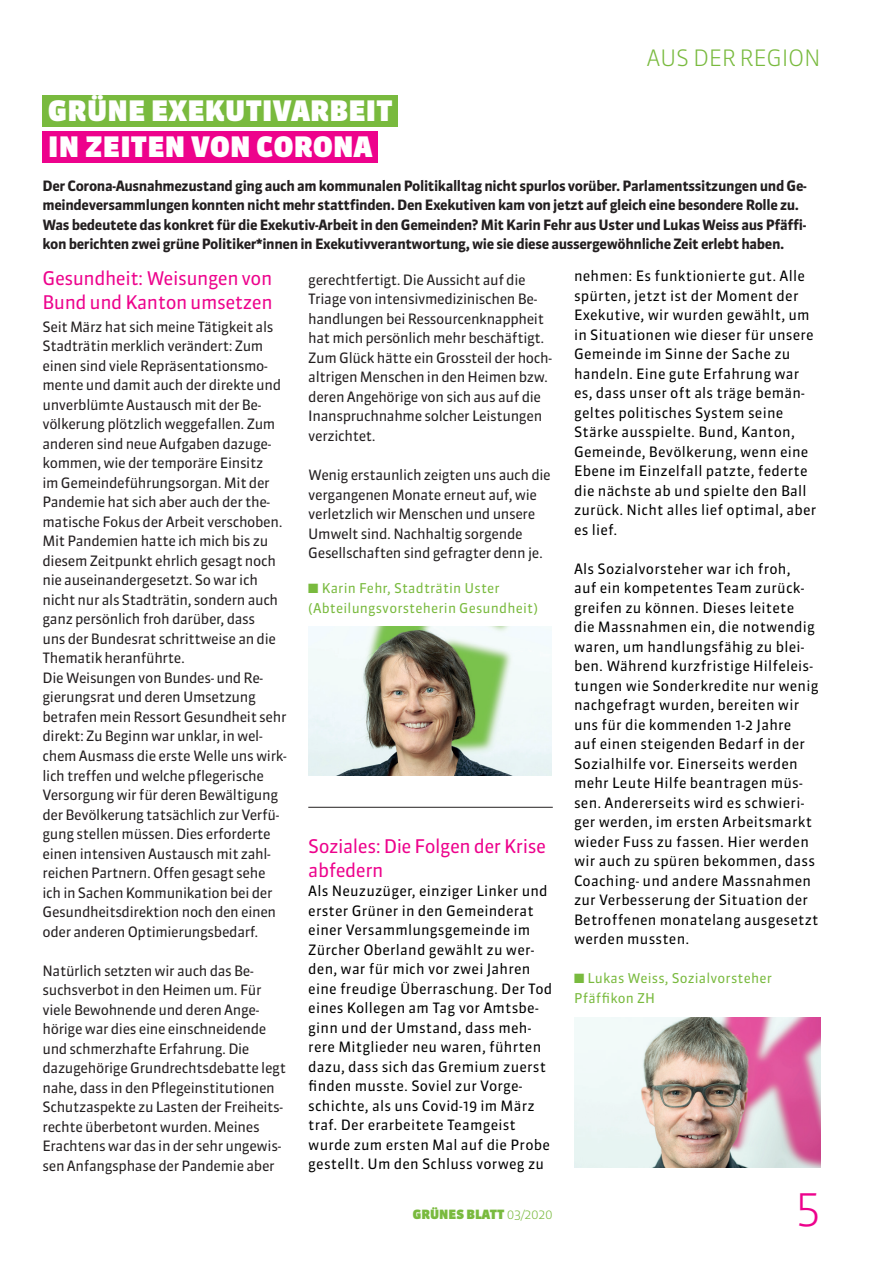
<style>
.page{position:relative;width:893px;height:1263px;background:#fff}
.page>*{position:absolute;margin:0;border:0;box-sizing:border-box;transform-origin:0 0}
.t1{font:300 45px "Sanuk OT";color:#ed028c}
.t2{font:900 28.2px "Sanuk OT";letter-spacing:.01em;color:#fff}
.Seitentitel_links{font:300 22.5px "Sanuk OT";letter-spacing:-.015em;color:#79ba3e}
.Zwischentitel{font:18.75px/24px "Sanuk OT";letter-spacing:-.025em;color:#ed028c}
.Zwischentitel-2{font:14.25px/19.5px "Sanuk OT";letter-spacing:-.025em;color:#231f20}
.Zwischentitel-3{font:14.25px/19.5px "Sanuk OT";letter-spacing:.015em;color:#000}
.Lauftext{font:700 14.25px/19.5px "Sanuk OT";letter-spacing:-.025em;color:#231f20}
.Zwischentitel-4{font:13.5px/19.5px "Sanuk OT";letter-spacing:.015em;color:#79ba3e}
.t3{font:900 12.75px "Sanuk OT";color:#79ba3e}
.s1{font-weight:300}
</style>
<div class="page">
<div style="left:43px;top:131px;width:335px;height:32px;background:#ed028c"></div>
<div style="left:43px;top:95px;width:355px;height:32px;background:#79ba3e"></div>
<img style="left:308px;top:626px;width:244px;height:149px">
<hr style="left:308px;top:807px;width:245px;height:1px;background:#231f20">
<img style="left:574px;top:1018px;width:247px;height:150px">
<p class="t2" style="left:48px;top:94px;width:346px">GRÜNE EXEKUTIVARBEIT</p>
<p class="t2" style="left:48px;top:129px;width:326px">IN ZEITEN VON CORONA</p>
<p class="Seitentitel_links" style="left:646px;top:44px;width:176px">AUS DER REGION</p>
<p class="Lauftext" style="left:43px;top:176px;width:766px">Der Corona-Ausnahmezustand ging auch am kommunalen Politikalltag nicht spurlos vorüber. Parlamentssitzungen und Ge&shy;meindeversammlungen konnten nicht mehr stattfinden. Den Exekutiven kam von jetzt auf gleich eine besondere Rolle zu.<br>Was bedeutete das konkret für die Exekutiv-Arbeit in den Gemeinden? Mit Karin Fehr aus Uster und Lukas Weiss aus Pfäffi&shy;kon berichten zwei grüne Politiker*innen in Exekutivverantwortung, wie sie diese aussergewöhnliche Zeit erlebt haben.</p>
<p class="Zwischentitel" style="left:43px;top:266px;width:232px">Gesundheit: Weisungen von<br>Bund und Kanton umsetzen</p>
<p class="Zwischentitel-2" style="left:43px;top:317px;width:242px">Seit März hat sich meine Tätigkeit als Stadträtin merklich verändert: Zum einen sind viele Repräsentationsmo&shy;mente und damit auch der direkte und unverblümte Austausch mit der Be&shy;völkerung plötzlich weggefallen. Zum anderen sind neue Aufgaben dazuge&shy;kommen, wie der temporäre Einsitz im Gemeindeführungsorgan. Mit der Pandemie hat sich aber auch der the&shy;matische Fokus der Arbeit verschoben.<br>Mit Pandemien hatte ich mich bis zu diesem Zeitpunkt ehrlich gesagt noch nie auseinandergesetzt. So war ich nicht nur als Stadträtin, sondern auch ganz persönlich froh darüber, dass<br>uns der Bundesrat schrittweise an die Thematik heranführte.</p>
<p class="Zwischentitel-2" style="left:43px;top:668px;width:246px">Die Weisungen von Bundes- und Re&shy;gierungsrat und deren Umsetzung betrafen mein Ressort Gesundheit sehr direkt: Zu Beginn war unklar, in wel&shy;chem Ausmass die erste Welle uns wirk&shy;lich treffen und welche pflegerische Versorgung wir für deren Bewältigung der Bevölkerung tatsächlich zur Verfü&shy;gung stellen müssen. Dies erforderte einen intensiven Austausch mit zahl&shy;reichen Partnern. Offen gesagt sehe ich in Sachen Kommunikation bei der Gesundheitsdirektion noch den einen oder anderen Optimierungsbedarf.</p>
<p class="Zwischentitel-2" style="left:43px;top:961px;width:245px">Natürlich setzten wir auch das Be&shy;suchsverbot in den Heimen um. Für viele Bewohnende und deren Ange&shy;hörige war dies eine einschneidende und schmerzhafte Erfahrung. Die dazugehörige Grundrechtsdebatte legt nahe, dass in den Pflegeinstitutionen Schutzaspekte zu Lasten der Freiheits&shy;rechte überbetont wurden. Meines Erachtens war das in der sehr ungewis&shy;sen Anfangsphase der Pandemie aber</p>
<p class="Zwischentitel-2" style="left:308px;top:270px;width:245px">gerechtfertigt. Die Aussicht auf die Triage von intensivmedizinischen Be&shy;handlungen bei Ressourcenknappheit hat mich persönlich mehr beschäftigt.<br>Zum Glück hätte ein Grossteil der hoch&shy;altrigen Menschen in den Heimen bzw. deren Angehörige von sich aus auf die Inanspruchnahme solcher Leistungen verzichtet.</p>
<p class="Zwischentitel-2" style="left:308px;top:465px;width:244px">Wenig erstaunlich zeigten uns auch die vergangenen Monate erneut auf, wie verletzlich wir Menschen und unsere Umwelt sind. Nachhaltig sorgende Gesellschaften sind gefragter denn je.</p>
<p class="Zwischentitel-4" style="left:308px;top:579px;width:231px">■ Karin Fehr, Stadträtin Uster (Abteilungsvorsteherin Gesundheit)</p>
<p class="Zwischentitel" style="left:308px;top:834px;width:239px">Soziales: Die Folgen der Krise abfedern</p>
<p class="Zwischentitel-3" style="left:308px;top:881px;width:246px">Als Neuzuzüger, einziger Linker und erster Grüner in den Gemeinderat einer Versammlungsgemeinde im Zürcher Oberland gewählt zu wer&shy;den, war für mich vor zwei Jahren eine freudige Überraschung. Der Tod eines Kollegen am Tag vor Amtsbe&shy;ginn und der Umstand, dass meh&shy;rere Mitglieder neu waren, führten dazu, dass sich das Gremium zuerst finden musste. Soviel zur Vorge&shy;schichte, als uns Covid-19 im März traf. Der erarbeitete Teamgeist wurde zum ersten Mal auf die Probe gestellt. Um den Schluss vorweg zu</p>
<p class="t3" style="left:413px;top:1206px;width:141px">GRÜNES BLATT <span class="s1">03/2020</span></p>
<p class="Zwischentitel-3" style="left:574px;top:266px;width:244px">nehmen: Es funktionierte gut. Alle spürten, jetzt ist der Moment der<br>Exekutive, wir wurden gewählt, um in Situationen wie dieser für unsere<br>Gemeinde im Sinne der Sache zu handeln. Eine gute Erfahrung war es, dass unser oft als träge bemän&shy;geltes politisches System seine<br>Stärke ausspielte. Bund, Kanton,<br>Gemeinde, Bevölkerung, wenn eine<br>Ebene im Einzelfall patzte, federte die nächste ab und spielte den Ball zurück. Nicht alles lief optimal, aber es lief.</p>
<p class="Zwischentitel-3" style="left:574px;top:559px;width:246px">Als Sozialvorsteher war ich froh,<br>auf ein kompetentes Team zurück&shy;greifen zu können. Dieses leitete<br>die Massnahmen ein, die notwendig waren, um handlungsfähig zu blei&shy;ben. Während kurzfristige Hilfeleis&shy;tungen wie Sonderkredite nur wenig nachgefragt wurden, bereiten wir uns für die kommenden 1-2 Jahre<br>auf einen steigenden Bedarf in der Sozialhilfe vor. Einerseits werden mehr Leute Hilfe beantragen müs&shy;sen. Andererseits wird es schwieri&shy;ger werden, im ersten Arbeitsmarkt wieder Fuss zu fassen. Hier werden wir auch zu spüren bekommen, dass Coaching- und andere Massnahmen zur Verbesserung der Situation der Betroffenen monatelang ausgesetzt werden mussten.</p>
<p class="Zwischentitel-4" style="left:574px;top:969px;width:199px">■ Lukas Weiss, Sozialvorsteher<br>Pfäffikon ZH</p>
<h1 class="t1" style="left:796px;top:1178px;width:26px">5</h1>
</div>
